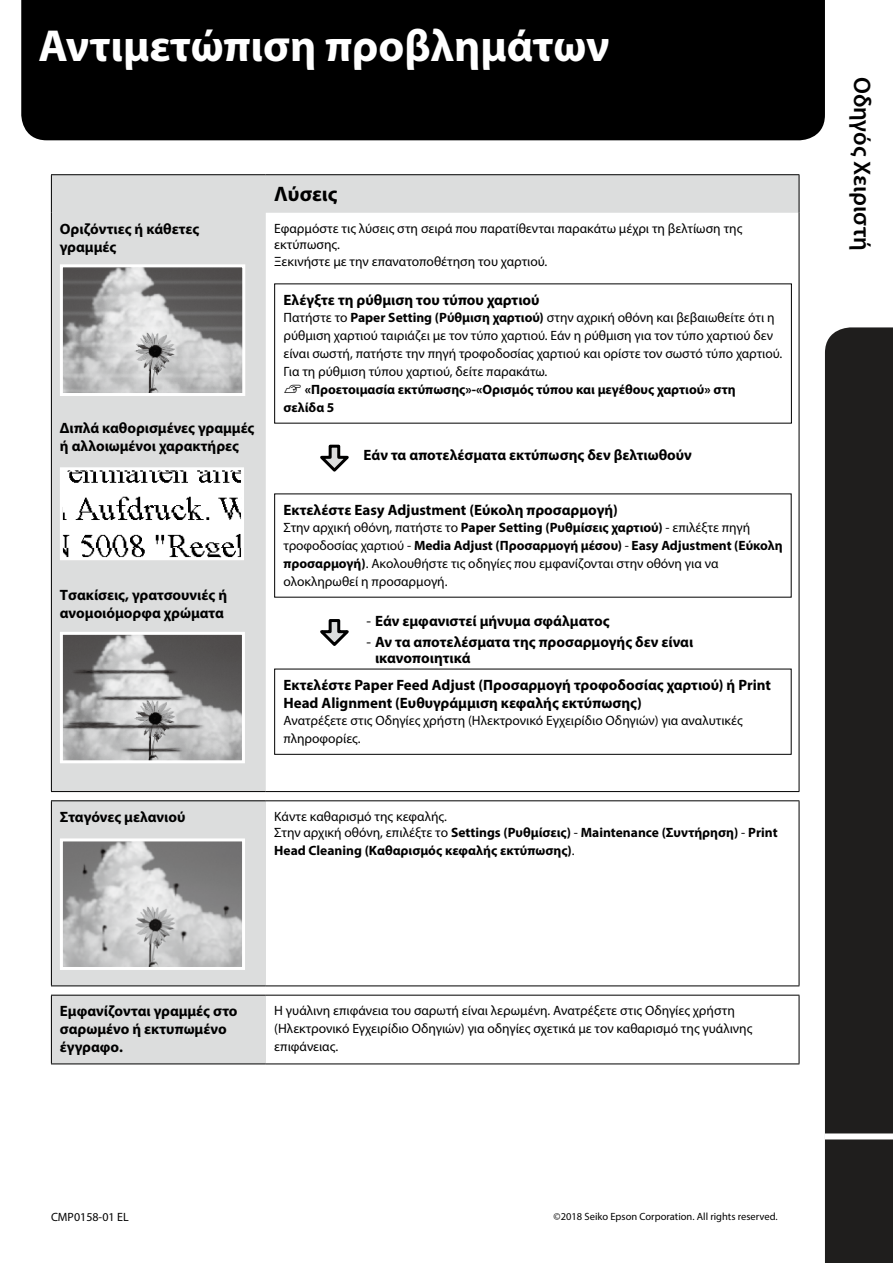
<style>
.page{position:relative;width:893px;height:1263px;background:#fff}
.page>*{position:absolute;margin:0;border:0;box-sizing:border-box;transform-origin:0 0}
.t1{font:700 45px "Myriad Pro";color:#fff}
.t2{font:600 24px "Myriad Pro";color:#000}
.t3{font:700 21px "Myriad Pro";color:#000}
.t4{font:700 15px/18px "Myriad Pro";color:#000}
.t5{font:13.5px/18px "Myriad Pro";color:#000}
.t6{font:700 13.5px "Myriad Pro";color:#000}
.t7{font:12px "Myriad Pro";color:#000}
.t8{font:10.5px "Myriad Pro";color:#000}
.s1{font-weight:700}
.s2{font-family:"TP Publication Group Icons 4 AAA";font-size:12px}
.s3{font-weight:400}
</style>
<div class="page">
<div style="left:825px;top:327px;width:68px;height:936px;background:#1f1e1d"></div>
<div style="left:825px;top:1133px;width:68px;height:6px;background:#fff"></div>
<div style="left:21px;top:0;width:804px;height:140px;background:#000"></div>
<svg style="left:52px;top:175px;width:747px;height:616px"></svg>
<hr style="left:51px;top:174px;width:215px;height:1px;background:#000">
<hr style="left:51px;top:175px;width:1px;height:38px;background:#000">
<hr style="left:266px;top:174px;width:533px;height:1px;background:#000">
<hr style="left:799px;top:175px;width:1px;height:38px;background:#000">
<hr style="left:51px;top:213px;width:1px;height:578px;background:#000">
<hr style="left:799px;top:213px;width:1px;height:578px;background:#000">
<hr style="left:51px;top:791px;width:215px;height:1px;background:#000">
<hr style="left:266px;top:791px;width:533px;height:1px;background:#000">
<img style="left:64px;top:268px;width:177px;height:124px">
<div style="left:60px;top:264px;width:185px;height:132px;border:3px solid #fff"></div>
<img style="left:64px;top:471px;width:176px;height:85px">
<div style="left:60px;top:467px;width:184px;height:93px;border:3px solid #fff"></div>
<img style="left:64px;top:636px;width:177px;height:123px">
<div style="left:60px;top:632px;width:185px;height:131px;border:3px solid #fff"></div>
<div style="left:275px;top:284px;width:516px;height:139px;background:#fff"></div>
<div style="left:275px;top:494px;width:516px;height:103px;background:#fff"></div>
<div style="left:275px;top:669px;width:516px;height:85px;background:#fff"></div>
<div style="left:274px;top:669px;width:518px;height:86px;border:1px solid #000"></div>
<div style="left:51px;top:801px;width:215px;height:185px;background:#dcdddd"></div>
<hr style="left:51px;top:985px;width:215px;height:1px;background:#000">
<hr style="left:266px;top:985px;width:533px;height:1px;background:#000">
<hr style="left:51px;top:800px;width:215px;height:1px;background:#000">
<hr style="left:51px;top:801px;width:1px;height:184px;background:#000">
<hr style="left:266px;top:800px;width:533px;height:1px;background:#000">
<hr style="left:799px;top:801px;width:1px;height:184px;background:#000">
<img style="left:64px;top:842px;width:177px;height:124px">
<div style="left:60px;top:838px;width:185px;height:132px;border:3px solid #fff"></div>
<div style="left:51px;top:995px;width:215px;height:69px;background:#dcdddd"></div>
<hr style="left:51px;top:1063px;width:215px;height:1px;background:#000">
<hr style="left:266px;top:1063px;width:533px;height:1px;background:#000">
<hr style="left:51px;top:995px;width:215px;height:1px;background:#000">
<hr style="left:51px;top:995px;width:1px;height:68px;background:#000">
<hr style="left:266px;top:995px;width:533px;height:1px;background:#000">
<hr style="left:799px;top:995px;width:1px;height:68px;background:#000">
<svg style="left:314px;top:443px;width:40px;height:31px"></svg>
<svg style="left:314px;top:617px;width:40px;height:32px"></svg>
<h1 class="t1" style="left:38px;top:16px;width:572px">Αντιμετώπιση προβλημάτων</h1>
<p class="t4" style="left:60px;top:219px;width:141px">Οριζόντιες ή κάθετες γραμμές</p>
<p class="t4" style="left:60px;top:419px;width:196px">Διπλά καθορισμένες γραμμές ή αλλοιωμένοι χαρακτήρες</p>
<p class="t4" style="left:60px;top:585px;width:169px">Τσακίσεις, γρατσουνιές ή ανομοιόμορφα χρώματα</p>
<h3 class="t3" style="left:274px;top:180px;width:65px">Λύσεις</h3>
<p class="t5" style="left:274px;top:220px;width:470px;line-height:16.5px">Εφαρμόστε τις λύσεις στη σειρά που παρατίθενται παρακάτω μέχρι τη βελτίωση της εκτύπωσης.<br>Ξεκινήστε με την επανατοποθέτηση του χαρτιού.</p>
<p class="t4" style="left:284px;top:291px;width:258px">Ελέγξτε τη ρύθμιση του τύπου χαρτιού</p>
<p class="t5" style="left:284px;top:308px;width:500px">Πατήστε το <span class="s1">Paper Setting (Ρύθμιση χαρτιού)</span> στην αχρική οθόνη και βεβαιωθείτε ότι η ρύθμιση χαρτιού ταιριάζει με τον τύπο χαρτιού. Εάν η ρύθμιση για τον τύπο χαρτιού δεν είναι σωστή, πατήστε την πηγή τροφοδοσίας χαρτιού και ορίστε τον σωστό τύπο χαρτιού.<br>Για τη ρύθμιση τύπου χαρτιού, δείτε παρακάτω.<br><span class="s2">U</span> <span class="s1">«Προετοιμασία εκτύπωσης»-«Ορισμός τύπου και μεγέθους χαρτιού» στη<br>σελίδα 5</span></p>
<p class="t4" style="left:364px;top:446px;width:330px">Εάν τα αποτελέσματα εκτύπωσης δεν βελτιωθούν</p>
<p class="t4" style="left:284px;top:501px;width:336px">Εκτελέστε Easy Adjustment (Εύκολη προσαρμογή)</p>
<p class="t5" style="left:284px;top:518px;width:501px">Στην αρχική οθόνη, πατήστε το <span class="s1">Paper Setting (Ρυθμίσεις χαρτιού)</span> - επιλέξτε πηγή τροφοδοσίας χαρτιού - <span class="s1">Media Adjust (Προσαρμογή μέσου)</span> - <span class="s1">Easy Adjustment (Εύκολη προσαρμογή)</span>. Ακολουθήστε τις οδηγίες που εμφανίζονται στην οθόνη για να ολοκληρωθεί η προσαρμογή.</p>
<p class="t4" style="left:367px;top:612px;width:245px"><span class="s3">-</span> Εάν εμφανιστεί μήνυμα σφάλματος</p>
<p class="t4" style="left:375px;top:633px;width:320px;line-height:16.5px;text-indent:-9px"><span class="s3">-</span> Αν τα αποτελέσματα της προσαρμογής δεν είναι ικανοποιητικά</p>
<p class="t4" style="left:284px;top:676px;width:489px">Εκτελέστε Paper Feed Adjust (Προσαρμογή τροφοδοσίας χαρτιού) ή Print<br>Head Alignment (Ευθυγράμμιση κεφαλής εκτύπωσης)</p>
<p class="t5" style="left:284px;top:711px;width:461px">Ανατρέξετε στις Οδηγίες χρήστη (Ηλεκτρονικό Εγχειρίδιο Οδηγιών) για αναλυτικές πληροφορίες.</p>
<p class="t4" style="left:60px;top:807px;width:127px">Σταγόνες μελανιού</p>
<p class="t5" style="left:274px;top:808px;width:505px;line-height:16.5px">Κάντε καθαρισμό της κεφαλής.<br>Στην αρχική οθόνη, επιλέξτε το <span class="s1">Settings (Ρυθμίσεις)</span> - <span class="s1">Maintenance (Συντήρηση)</span> - <span class="s1">Print</span></p>
<p class="t6" style="left:274px;top:842px;width:302px">Head Cleaning (Καθαρισμός κεφαλής εκτύπωσης)<span class="s3">.</span></p>
<p class="t4" style="left:60px;top:1002px;width:179px">Εμφανίζονται γραμμές στο σαρωμένο ή εκτυπωμένο έγγραφο.</p>
<p class="t5" style="left:274px;top:1001px;width:480px">Η γυάλινη επιφάνεια του σαρωτή είναι λερωμένη. Ανατρέξετε στις Οδηγίες χρήστη (Ηλεκτρονικό Εγχειρίδιο Οδηγιών) για οδηγίες σχετικά με τον καθαρισμό της γυάλινης επιφάνειας.</p>
<p class="t7" style="left:51px;top:1210px;width:79px">CMP0158-01 EL</p>
<p class="t8" style="left:554px;top:1210px;width:226px">©2018 Seiko Epson Corporation. All rights reserved.</p>
<h2 class="t2" style="left:877px;top:77px;width:176px;rotate:90deg">Οδηγός Χειριστή</h2>
</div>
